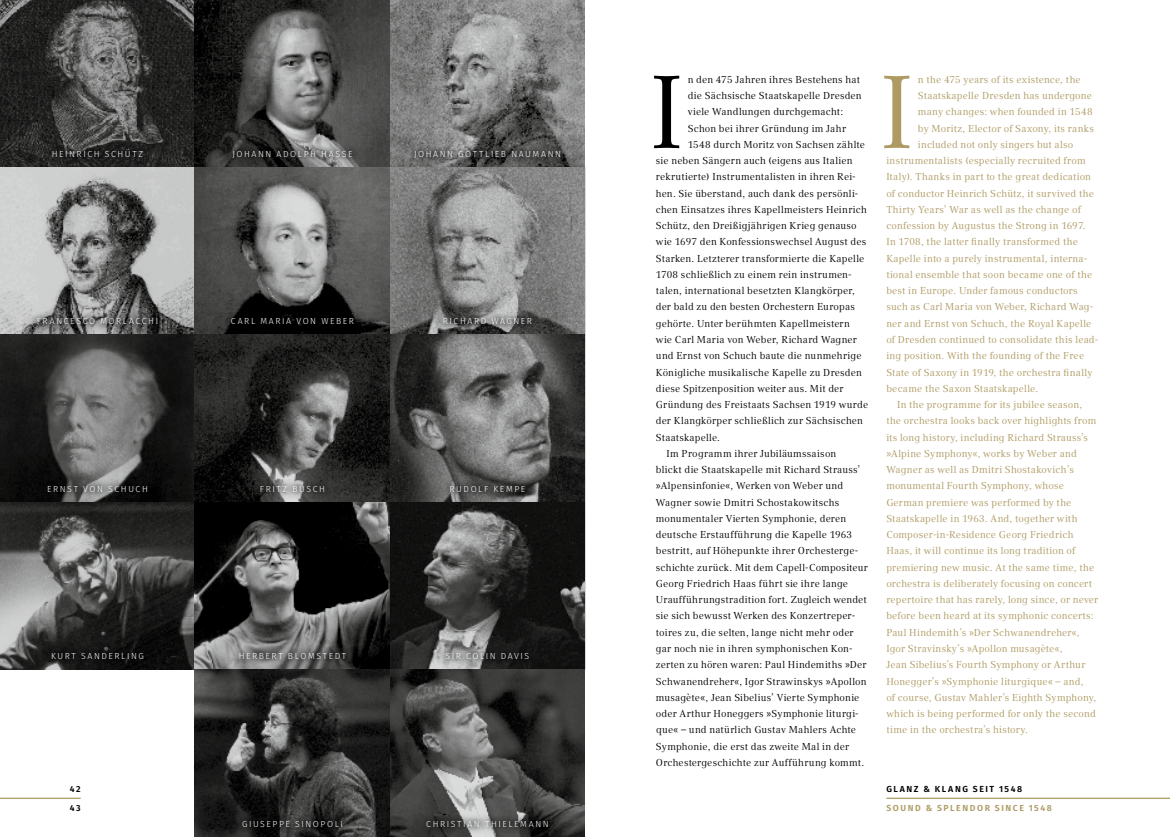
<style>
.page{position:relative;width:1170px;height:837px;background:#fff}
.page>*{position:absolute;margin:0;border:0;box-sizing:border-box;transform-origin:0 0}
.kap_fliess_DE_8_13{font:102.25px "Compatil Text LT Pro";color:#000}
.kap_fliess_DE_8_13-2{font:102.25px "Compatil Text LT Pro";color:#ae9a63}
.kap_fliess_DE_8_13-3{font:10px/16.2px "Compatil Text LT Pro";letter-spacing:.015em;color:#000}
.kap_fliess_DE_8_13-4{font:10px/16.2px "Compatil Text LT Pro";letter-spacing:.015em;color:#ae9a63}
.name_bildunterschrif{font:300 8.75px "Fira Sans";letter-spacing:.18em;color:#fff}
.t1{font:600 8.75px/18.8px "Fira Sans";letter-spacing:.175em;color:#000}
.t2{font:600 8.75px "Fira Sans";letter-spacing:.175em;color:#ae9a63}
</style>
<div class="page">
<hr style="left:0;top:797px;width:81px;height:1px;background:#ae9a63">
<hr style="left:886px;top:797px;width:283px;height:1px;background:#ae9a63">
<img style="left:0;top:0;width:195px;height:167px">
<svg style="left:0;top:167px;width:195px;height:167px;background:#a1a2a2"></svg>
<svg style="left:0;top:334px;width:195px;height:168px;background:#3d3d3d"></svg>
<svg style="left:0;top:502px;width:195px;height:167px;background:#4a4a49"></svg>
<img style="left:195px;top:0;width:195px;height:167px">
<svg style="left:390px;top:0;width:195px;height:167px;background:#808180"></svg>
<svg style="left:195px;top:167px;width:195px;height:167px;background:#636362"></svg>
<svg style="left:390px;top:167px;width:195px;height:167px;background:#838483"></svg>
<svg style="left:195px;top:334px;width:195px;height:168px;background:#2d2d2c"></svg>
<svg style="left:195px;top:502px;width:195px;height:167px;background:#343434"></svg>
<svg style="left:195px;top:669px;width:195px;height:167px;background:#313130"></svg>
<svg style="left:390px;top:334px;width:195px;height:168px;background:#585858"></svg>
<svg style="left:390px;top:502px;width:195px;height:167px;background:#303030"></svg>
<svg style="left:390px;top:669px;width:195px;height:167px;background:#474746"></svg>
<svg style="left:45px;top:142px;width:105px;height:22px;background:#272626"></svg>
<svg style="left:30px;top:311px;width:135px;height:20px;background:#616161"></svg>
<svg style="left:40px;top:477px;width:115px;height:21px;background:#393939"></svg>
<svg style="left:44px;top:645px;width:107px;height:21px;background:#131313"></svg>
<svg style="left:225px;top:143px;width:134px;height:21px;background:#4c4c4c"></svg>
<div style="left:224px;top:310px;width:137px;height:21px;background:#000"></div>
<svg style="left:253px;top:477px;width:79px;height:21px;background:#5b5b5b"></svg>
<svg style="left:232px;top:645px;width:121px;height:21px;background:#666"></svg>
<svg style="left:235px;top:812px;width:115px;height:21px;background:#212020"></svg>
<svg style="left:407px;top:143px;width:160px;height:21px;background:#535453"></svg>
<svg style="left:436px;top:310px;width:103px;height:21px;background:#626261"></svg>
<svg style="left:443px;top:478px;width:89px;height:20px;background:#4b4b4a"></svg>
<svg style="left:439px;top:645px;width:97px;height:21px;background:#555"></svg>
<svg style="left:419px;top:812px;width:136px;height:21px;background:#4d4d4d"></svg>
<p class="name_bildunterschrif" style="left:52px;top:148px;width:93px">HEINRICH SCHÜTZ</p>
<p class="name_bildunterschrif" style="left:232px;top:148px;width:122px">JOHANN ADOLPH HASSE</p>
<p class="name_bildunterschrif" style="left:414px;top:148px;width:148px">JOHANN GOTTLIEB NAUMANN</p>
<p class="name_bildunterschrif" style="left:37px;top:315px;width:123px">FRANCESCO MORLACCHI</p>
<p class="name_bildunterschrif" style="left:231px;top:315px;width:125px">CARL MARIA VON WEBER</p>
<p class="name_bildunterschrif" style="left:443px;top:315px;width:91px">RICHARD WAGNER</p>
<p class="name_bildunterschrif" style="left:47px;top:482px;width:102px">ERNST VON SCHUCH</p>
<p class="name_bildunterschrif" style="left:260px;top:482px;width:67px">FRITZ BUSCH</p>
<p class="name_bildunterschrif" style="left:449px;top:482px;width:77px">RUDOLF KEMPE</p>
<p class="name_bildunterschrif" style="left:51px;top:649px;width:94px">KURT SANDERLING</p>
<p class="name_bildunterschrif" style="left:239px;top:649px;width:109px">HERBERT BLOMSTEDT</p>
<p class="name_bildunterschrif" style="left:445px;top:649px;width:85px">SIR COLIN DAVIS</p>
<p class="kap_fliess_DE_8_13" style="left:649px;top:53px;width:35px">I</p>
<p class="kap_fliess_DE_8_13-3" style="left:687px;top:71px;width:174px">n den 475 Jahren ihres Bestehens hat</p>
<p class="kap_fliess_DE_8_13-3" style="left:687px;top:87px;width:175px">die Sächsische Staatskapelle Dresden</p>
<p class="kap_fliess_DE_8_13-3" style="left:687px;top:104px;width:157px">viele Wandlungen durchgemacht:</p>
<p class="kap_fliess_DE_8_13-3" style="left:687px;top:120px;width:160px">Schon bei ihrer Gründung im Jahr</p>
<p class="kap_fliess_DE_8_13-3" style="left:687px;top:136px;width:179px">1548 durch Moritz von Sachsen zählte</p>
<p class="kap_fliess_DE_8_13-3" style="left:656px;top:152px;width:198px">sie neben Sängern auch (eigens aus Italien</p>
<p class="kap_fliess_DE_8_13-3" style="left:656px;top:169px;width:201px">rekrutierte) Instrumentalisten in ihren Rei-</p>
<p class="kap_fliess_DE_8_13-3" style="left:656px;top:185px;width:204px">hen. Sie überstand, auch dank des persönli-</p>
<p class="kap_fliess_DE_8_13-3" style="left:656px;top:201px;width:212px">chen Einsatzes ihres Kapellmeisters Heinrich</p>
<p class="kap_fliess_DE_8_13-3" style="left:656px;top:217px;width:202px">Schütz, den Dreißigjährigen Krieg genauso</p>
<p class="kap_fliess_DE_8_13-3" style="left:656px;top:234px;width:212px">wie 1697 den Konfessionswechsel August des</p>
<p class="kap_fliess_DE_8_13-3" style="left:656px;top:250px;width:210px">Starken. Letzterer transformierte die Kapelle</p>
<p class="kap_fliess_DE_8_13-3" style="left:656px;top:266px;width:197px">1708 schließlich zu einem rein instrumen-</p>
<p class="kap_fliess_DE_8_13-3" style="left:656px;top:282px;width:200px">talen, international besetzten Klangkörper,</p>
<p class="kap_fliess_DE_8_13-3" style="left:656px;top:299px;width:201px">der bald zu den besten Orchestern Europas</p>
<p class="kap_fliess_DE_8_13-3" style="left:656px;top:315px;width:195px">gehörte. Unter berühmten Kapellmeistern</p>
<p class="kap_fliess_DE_8_13-3" style="left:656px;top:331px;width:202px">wie Carl Maria von Weber, Richard Wagner</p>
<p class="kap_fliess_DE_8_13-3" style="left:656px;top:347px;width:207px">und Ernst von Schuch baute die nunmehrige</p>
<p class="kap_fliess_DE_8_13-3" style="left:656px;top:364px;width:207px">Königliche musikalische Kapelle zu Dresden</p>
<p class="kap_fliess_DE_8_13-3" style="left:656px;top:380px;width:189px">diese Spitzenposition weiter aus. Mit der</p>
<p class="kap_fliess_DE_8_13-3" style="left:656px;top:396px;width:214px">Gründung des Freistaats Sachsen 1919 wurde</p>
<p class="kap_fliess_DE_8_13-3" style="left:656px;top:412px;width:208px">der Klangkörper schließlich zur Sächsischen</p>
<p class="kap_fliess_DE_8_13-3" style="left:656px;top:429px;width:66px">Staatskapelle.</p>
<p class="kap_fliess_DE_8_13-3" style="left:656px;top:445px;width:213px;text-indent:11px">Im Programm ihrer Jubiläumssaison<br>blickt die Staatskapelle mit Richard Strauss’ »Alpensinfonie«, Werken von Weber und Wagner sowie Dmitri Schostakowitschs monumentaler Vierten Symphonie, deren deutsche Erstaufführung die Kapelle 1963 bestritt, auf Höhepunkte ihrer Orchesterge&shy;schichte zurück. Mit dem Capell-Compositeur Georg Friedrich Haas führt sie ihre lange Uraufführungstradition fort. Zugleich wendet sie sich bewusst Werken des Konzertreper&shy;toires zu, die selten, lange nicht mehr oder gar noch nie in ihren symphonischen Kon&shy;zerten zu hören waren: Paul Hindemiths »Der Schwanendreher«, Igor Strawinskys »Apollon musagète«, Jean Sibelius’ Vierte Symphonie oder Arthur Honeggers »Symphonie liturgi&shy;que« – und natürlich Gustav Mahlers Achte Symphonie, die erst das zweite Mal in der Orchestergeschichte zur Aufführung kommt.</p>
<p class="kap_fliess_DE_8_13-2" style="left:879px;top:53px;width:35px">I</p>
<p class="kap_fliess_DE_8_13-4" style="left:917px;top:71px;width:164px">n the 475 years of its existence, the</p>
<p class="kap_fliess_DE_8_13-4" style="left:917px;top:87px;width:175px">Staatskapelle Dresden has undergone</p>
<p class="kap_fliess_DE_8_13-4" style="left:917px;top:104px;width:176px">many changes: when founded in 1548</p>
<p class="kap_fliess_DE_8_13-4" style="left:917px;top:120px;width:178px">by Moritz, Elector of Saxony, its ranks</p>
<p class="kap_fliess_DE_8_13-4" style="left:917px;top:136px;width:157px">included not only singers but also</p>
<p class="kap_fliess_DE_8_13-4" style="left:886px;top:152px;width:201px">instrumentalists (especially recruited from</p>
<p class="kap_fliess_DE_8_13-4" style="left:886px;top:169px;width:206px">Italy). Thanks in part to the great dedication</p>
<p class="kap_fliess_DE_8_13-4" style="left:886px;top:185px;width:209px">of conductor Heinrich Schütz, it survived the</p>
<p class="kap_fliess_DE_8_13-4" style="left:886px;top:201px;width:196px">Thirty Years’ War as well as the change of</p>
<p class="kap_fliess_DE_8_13-4" style="left:886px;top:217px;width:201px">confession by Augustus the Strong in 1697.</p>
<p class="kap_fliess_DE_8_13-4" style="left:886px;top:234px;width:193px">In 1708, the latter finally transformed the</p>
<p class="kap_fliess_DE_8_13-4" style="left:886px;top:250px;width:202px">Kapelle into a purely instrumental, interna-</p>
<p class="kap_fliess_DE_8_13-4" style="left:886px;top:266px;width:207px">tional ensemble that soon became one of the</p>
<p class="kap_fliess_DE_8_13-4" style="left:886px;top:282px;width:193px">best in Europe. Under famous conductors</p>
<p class="kap_fliess_DE_8_13-4" style="left:886px;top:299px;width:208px">such as Carl Maria von Weber, Richard Wag-</p>
<p class="kap_fliess_DE_8_13-4" style="left:886px;top:315px;width:207px">ner and Ernst von Schuch, the Royal Kapelle</p>
<p class="kap_fliess_DE_8_13-4" style="left:886px;top:331px;width:213px">of Dresden continued to consolidate this lead-</p>
<p class="kap_fliess_DE_8_13-4" style="left:886px;top:347px;width:199px">ing position. With the founding of the Free</p>
<p class="kap_fliess_DE_8_13-4" style="left:886px;top:364px;width:208px">State of Saxony in 1919, the orchestra finally</p>
<p class="kap_fliess_DE_8_13-4" style="left:886px;top:380px;width:153px">became the Saxon Staatskapelle.</p>
<p class="kap_fliess_DE_8_13-4" style="left:886px;top:396px;width:213px;text-indent:11px">In the programme for its jubilee season, the orchestra looks back over highlights from its long history, including Richard Strauss’s »Alpine Symphony«, works by Weber and Wagner as well as Dmitri Shostakovich’s monumental Fourth Symphony, whose German premiere was performed by the Staatskapelle in 1963. And, together with Composer-in-Residence Georg Friedrich Haas, it will continue its long tradition of premiering new music. At the same time, the orchestra is deliberately focusing on concert repertoire that has rarely, long since, or never before been heard at its symphonic concerts:<br>Paul Hindemith’s »Der Schwanendreher«, Igor Stravinsky’s »Apollon musagète«,<br>Jean Sibelius’s Fourth Symphony or Arthur Honegger’s »Symphonie liturgique« – and,<br>of course, Gustav Mahler’s Eighth Symphony, which is being performed for only the second time in the orchestra’s history.</p>
<p class="t1" style="left:70px;top:778px;width:12px">42<br>43</p>
<p class="t1" style="left:886px;top:778px;width:137px">GLANZ &amp; KLANG SEIT 1548</p>
<p class="t2" style="left:886px;top:800px;width:167px">SOUND &amp; SPLENDOR SINCE 1548</p>
<p class="name_bildunterschrif" style="left:242px;top:817px;width:102px">GIUSEPPE SINOPOLI</p>
<p class="name_bildunterschrif" style="left:426px;top:817px;width:124px">CHRISTIAN THIELEMANN</p>
</div>
